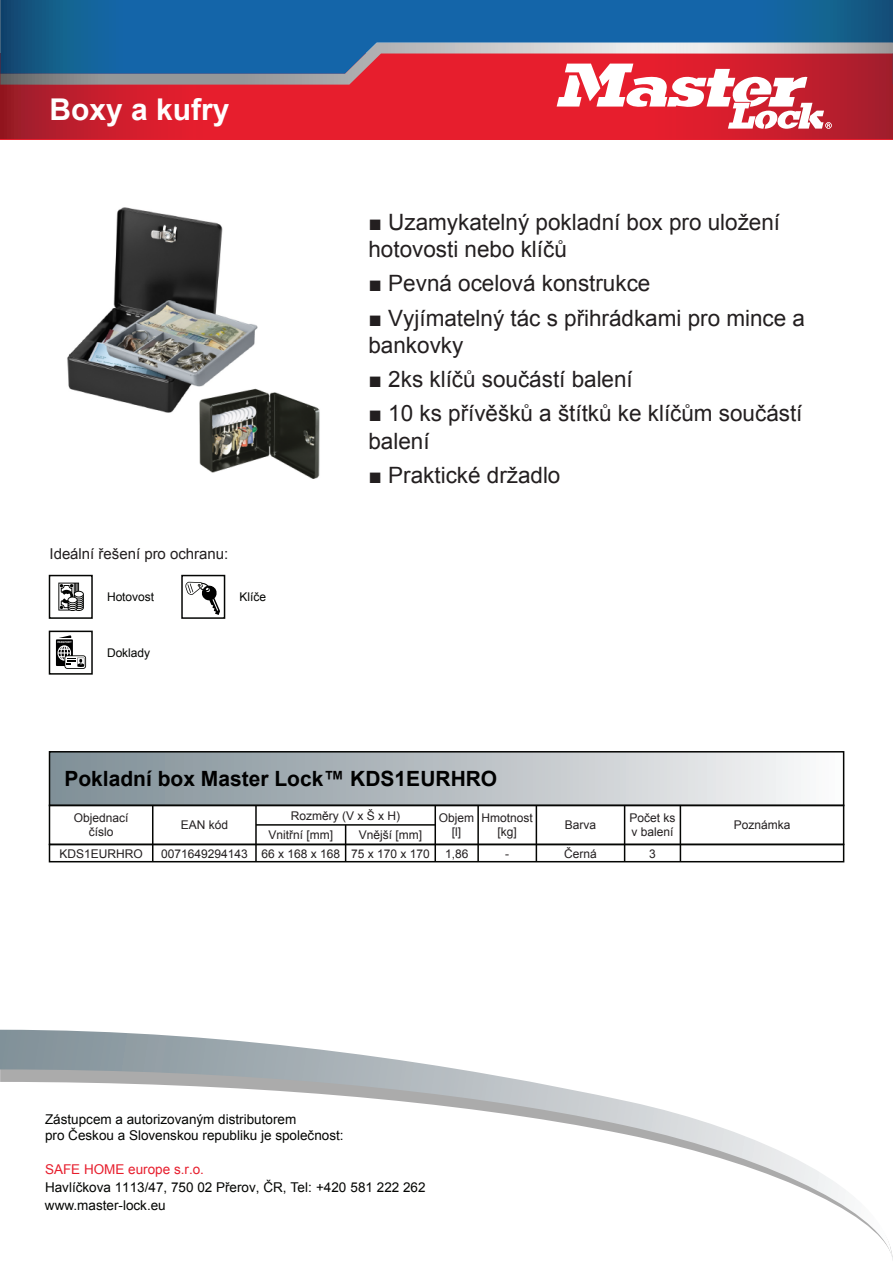
<style>
.page{position:relative;width:893px;height:1263px;background:#fff}
.page>*{position:absolute;margin:0;border:0;box-sizing:border-box;transform-origin:0 0}
.t1{font:700 30px "Arial";color:#fff}
.t2{font:22.5px/27px "Arial";color:#231f20}
.t3{font:700 21px "Arial";color:#000}
.t4{font:15px "Arial";color:#231f20}
.t5{font:13.5px/16.2px "Arial";color:#040503}
.t6{font:13.5px "Arial";color:#e71e2d}
.t7{font:12px/14.4px "Arial";color:#231f20;text-align:center}
.t8{font:12px "Arial";color:#040503}
.t9{font:700 2.7px "Arial";color:#fff}
</style>
<div class="page">
<svg style="left:0;top:1030px;width:893px;height:230px"></svg>
<svg style="left:0;top:0;width:892px;height:139px;background:#39568b"></svg>
<div style="left:50px;top:752px;width:794px;height:53px;background:linear-gradient(to right,#7b8b93,#f8f7f7)"></div>
<div style="left:49px;top:751px;width:795px;height:55px;border:2px solid #040503"></div>
<div style="left:49px;top:575px;width:44px;height:44px;border:2px solid #040503"></div>
<svg style="left:58px;top:583px;width:26px;height:28px"></svg>
<div style="left:181px;top:575px;width:44px;height:44px;border:2px solid #040503"></div>
<svg style="left:185px;top:582px;width:35px;height:33px"></svg>
<div style="left:49px;top:631px;width:44px;height:44px;border:2px solid #040503"></div>
<svg style="left:64px;top:655px;width:22px;height:14px"></svg>
<svg style="left:65px;top:656px;width:20px;height:12px"></svg>
<svg style="left:56px;top:635px;width:28px;height:32px"></svg>
<img style="left:67px;top:207px;width:191px;height:206px">
<img style="left:194px;top:388px;width:126px;height:91px">
<svg style="left:0;top:43px;width:893px;height:86px;background:#ba5163"></svg>
<div style="left:49px;top:805px;width:795px;height:40px;border:2px solid #040503"></div>
<hr style="left:256px;top:824px;width:179px;height:2px;background:#040503">
<hr style="left:680px;top:805px;width:1px;height:39px;background:#040503">
<hr style="left:624px;top:805px;width:1px;height:39px;background:#040503">
<hr style="left:536px;top:805px;width:1px;height:39px;background:#040503">
<hr style="left:477px;top:805px;width:2px;height:39px;background:#040503">
<hr style="left:435px;top:805px;width:1px;height:39px;background:#040503">
<hr style="left:255px;top:805px;width:2px;height:39px;background:#040503">
<hr style="left:152px;top:805px;width:1px;height:39px;background:#040503">
<div style="left:49px;top:844px;width:795px;height:18px;border:2px solid #040503"></div>
<svg style="left:680px;top:844px;width:1px;height:18px"></svg>
<svg style="left:624px;top:844px;width:1px;height:18px"></svg>
<svg style="left:536px;top:844px;width:1px;height:18px"></svg>
<svg style="left:477px;top:844px;width:2px;height:18px"></svg>
<svg style="left:255px;top:844px;width:2px;height:18px"></svg>
<svg style="left:345px;top:826px;width:1px;height:36px"></svg>
<svg style="left:435px;top:844px;width:1px;height:18px"></svg>
<svg style="left:152px;top:844px;width:1px;height:18px"></svg>
<h1 class="t1" style="left:50px;top:89px;width:182px">Boxy a kufry</h1>
<p class="t4" style="left:50px;top:544px;width:180px">Ideální řešení pro ochranu:</p>
<p class="t9" style="left:57px;top:641px;width:16px">PASSPORT</p>
<p class="t8" style="left:107px;top:589px;width:49px">Hotovost</p>
<p class="t8" style="left:240px;top:589px;width:28px">Klíče</p>
<p class="t8" style="left:107px;top:644px;width:45px">Doklady</p>
<p class="t2" style="left:369px;top:208px;width:413px">■ Uzamykatelný pokladní box pro uložení hotovosti nebo klíčů</p>
<p class="t2" style="left:369px;top:270px;width:283px">■ Pevná ocelová konstrukce</p>
<p class="t2" style="left:369px;top:304px;width:438px">■ Vyjímatelný tác s přihrádkami pro mince a bankovky</p>
<p class="t2" style="left:369px;top:366px;width:266px">■ 2ks klíčů součástí balení</p>
<p class="t2" style="left:369px;top:400px;width:436px">■ 10 ks přívěšků a štítků ke klíčům součástí balení</p>
<p class="t2" style="left:369px;top:462px;width:193px">■ Praktické držadlo</p>
<p class="t3" style="left:64px;top:764px;width:434px">Pokladní box Master Lock™ KDS1EURHRO</p>
<p class="t7" style="left:74px;top:810px;width:56px">Objednací číslo</p>
<p class="t7" style="left:181px;top:818px;width:49px">EAN kód</p>
<p class="t7" style="left:291px;top:808px;width:111px">Rozměry (V x Š x H)</p>
<p class="t7" style="left:481px;top:810px;width:53px">Hmotnost [kg]</p>
<p class="t7" style="left:439px;top:810px;width:37px">Objem [l]</p>
<p class="t7" style="left:629px;top:810px;width:48px;text-align:left">Počet ks v balení</p>
<p class="t7" style="left:565px;top:818px;width:33px">Barva</p>
<p class="t7" style="left:734px;top:818px;width:58px">Poznámka</p>
<p class="t7" style="left:268px;top:828px;width:66px">Vnitřní [mm]</p>
<p class="t7" style="left:359px;top:827px;width:65px">Vnější [mm]</p>
<p class="t7" style="left:59px;top:846px;width:85px">KDS1EURHRO</p>
<p class="t7" style="left:161px;top:846px;width:270px">0071649294143 66 x 168 x 168 75 x 170 x 170</p>
<p class="t7" style="left:445px;top:846px;width:25px">1,86</p>
<p class="t7" style="left:505px;top:846px;width:5px">-</p>
<p class="t7" style="left:564px;top:846px;width:34px">Černá</p>
<p class="t7" style="left:649px;top:846px;width:8px">3</p>
<p class="t5" style="left:45px;top:1111px;width:300px">Zástupcem a autorizovaným distributorem<br>pro Českou a Slovenskou republiku je společnost:</p>
<p class="t6" style="left:45px;top:1160px;width:161px">SAFE HOME europe s.r.o.</p>
<p class="t5" style="left:45px;top:1178px;width:382px;line-height:18px">Havlíčkova 1113/47, 750 02 Přerov, ČR, Tel: +420 581 222 262 www.master-lock.eu</p>
</div>
